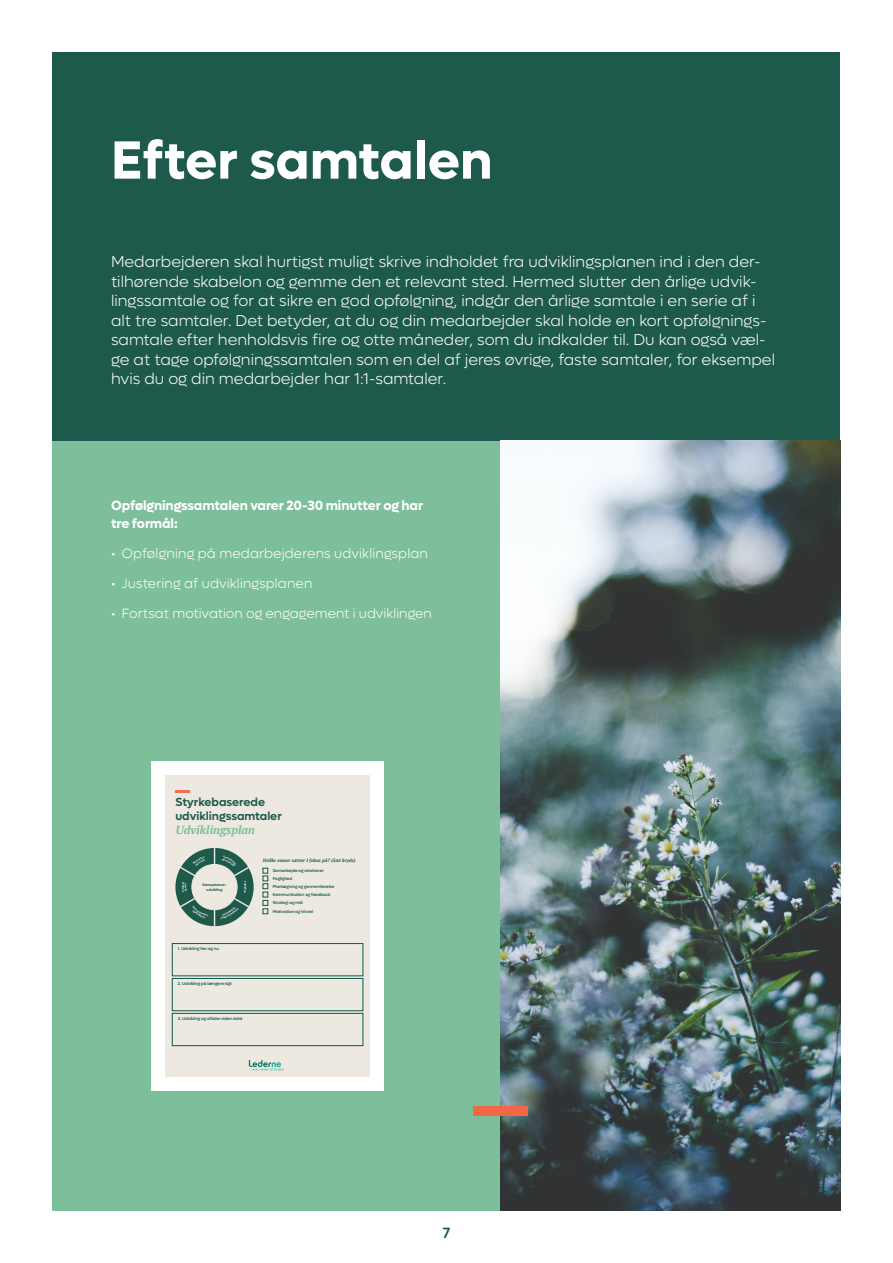
<style>
.page{position:relative;width:893px;height:1263px;background:#fff}
.page>*{position:absolute;margin:0;border:0;box-sizing:border-box;transform-origin:0 0}
.t1{font:700 54px "Lufga";color:#fff}
.t2{font:300 15.75px/19.5px "Lufga";color:#fff}
.t3{font:500 15px "Lufga";color:#1e5a4b}
.NY_TROMPET{font:300 13.5px "Lufga";letter-spacing:.005em;color:#fff}
.NY_TROMPET-2{font:700 13.5px/18px "Lufga";letter-spacing:-.01em;color:#fff}
.t4{font:600 11.7px/14.1px "Lufga";color:#1e5a4b}
.t5{font:italic 700 4.65px "PT Serif";color:#105a4b}
.t6{font:500 4.35px/7.8px "Lufga";letter-spacing:-.015em;color:#105a4b}
.t7{font:700 3.6px/4.5px "Lufga";letter-spacing:.01em;color:#1e5a4b;text-align:center}
.s1{font-weight:400}
.s2{font-family:"PT Serif";font-weight:700;font-style:italic;color:#7dbe9b}
</style>
<div class="page">
<div style="left:52px;top:441px;width:788px;height:769px;background:#7dbe9b"></div>
<div style="left:52px;top:52px;width:788px;height:389px;background:#1e5a4b"></div>
<img style="left:500px;top:441px;width:340px;height:769px">
<div style="left:473px;top:1106px;width:55px;height:10px;background:#f36746"></div>
<div style="left:151px;top:761px;width:233px;height:330px;background:#fff"></div>
<div style="left:165px;top:776px;width:205px;height:301px;background:#ede8e0"></div>
<svg style="left:175px;top:790px;width:15px;height:2px"></svg>
<div style="left:172px;top:943px;width:191px;height:33px;border:1px solid #105a4b"></div>
<div style="left:172px;top:978px;width:191px;height:33px;border:1px solid #105a4b"></div>
<div style="left:172px;top:1013px;width:191px;height:33px;border:1px solid #105a4b"></div>
<svg style="left:263px;top:868px;width:5px;height:46px"></svg>
<svg style="left:249px;top:1060px;width:35px;height:10px"></svg>
<svg style="left:175px;top:848px;width:79px;height:78px"></svg>
<p class="t1" style="left:111px;top:128px;width:383px">Efter samtalen</p>
<p class="t2" style="left:111px;top:252px;width:666px">Medarbejderen skal hurtigst muligt skrive indholdet fra udviklingsplanen ind i den der&shy;tilhørende skabelon og gemme den et relevant sted. Hermed slutter den årlige udvik&shy;lingssamtale og for at sikre en god opfølgning, indgår den årlige samtale i en serie af i alt tre samtaler. Det betyder, at du og din medarbejder skal holde en kort opfølgnings&shy;samtale efter henholdsvis fire og otte måneder, som du indkalder til. Du kan også væl&shy;ge at tage opfølgningssamtalen som en del af jeres øvrige, faste samtaler, for eksempel hvis du og din medarbejder har 1:1-samtaler.</p>
<p class="NY_TROMPET-2" style="left:111px;top:497px;width:314px">Opfølgningssamtalen varer 20-30 minutter og har tre formål:</p>
<p class="NY_TROMPET" style="left:111px;top:546px;width:318px"><span class="s1">•</span> Opfølgning på medarbejderens udviklingsplan</p>
<p class="NY_TROMPET" style="left:111px;top:576px;width:203px"><span class="s1">•</span> Justering af udviklingsplanen</p>
<p class="NY_TROMPET" style="left:111px;top:606px;width:322px"><span class="s1">•</span> Fortsat motivation og engagement i udviklingen</p>
<p class="t4" style="left:175px;top:795px;width:108px">Styrkebaserede udviklingssamtaler<br><span class="s2">Udviklingsplan</span></p>
<p class="t7" style="left:202px;top:883px;width:26px">Kompetence&shy;udvikling</p>
<p class="t6" style="left:178px;top:945px;width:43px">1. Udvikling her og nu</p>
<p class="t6" style="left:178px;top:980px;width:56px">2. Udvikling på længere sigt</p>
<p class="t6" style="left:178px;top:1015px;width:66px">3. Udvikling og aftaler siden sidst</p>
<p class="t5" style="left:263px;top:857px;width:94px">Hvilke emner sætter I fokus på? (Sæt kryds)</p>
<p class="t6" style="left:273px;top:867px;width:63px">Samarbejde og relationer<br>Faglighed<br>Planlægning og gennemførelse</p>
<p class="t6" style="left:273px;top:890px;width:59px;line-height:8.4px">Kommunikation og feedback<br>Strategi og mål<br>Motivation og trivsel</p>
<p class="t3" style="left:443px;top:1224px;width:9px">7</p>
</div>
